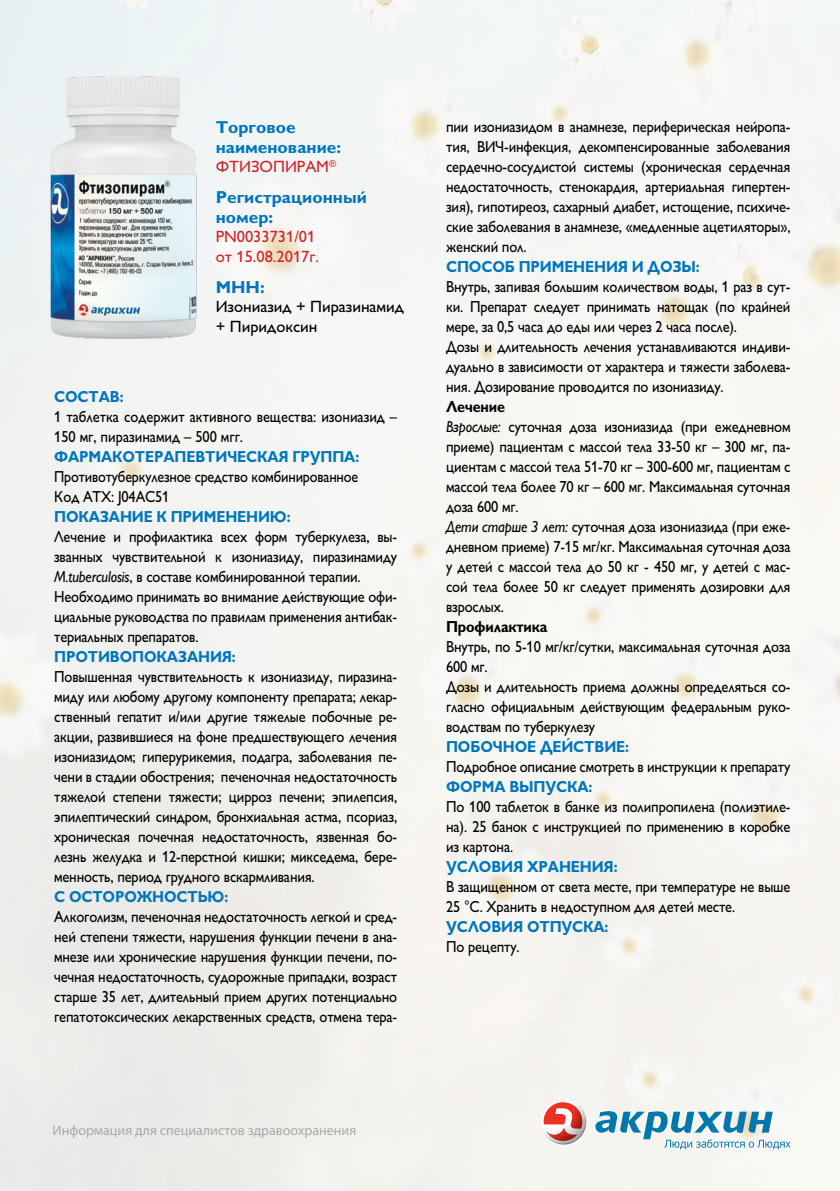
<style>
.page{position:relative;width:840px;height:1191px;background:#fff}
.page>*{position:absolute;margin:0;border:0;box-sizing:border-box;transform-origin:0 0}
.t1{font:700 17.4px/19.6px "Gill Sans C";color:#0076bd}
.t2{font:16.4px/19.6px "Gill Sans C";color:#d2232a}
.t3{font:16.4px/19.6px "Gill Sans C";color:#000}
.t4{font:16px/20px "Gill Sans C";letter-spacing:-.01em;color:#000;scale:.9 1}
.t5{font:700 16px "Gill Sans C";letter-spacing:-.01em;color:#0076bd;scale:.9 1}
.t6{font:16px/20px "Gill Sans C";letter-spacing:-.01em;color:#000;scale:.88 1}
.t7{font:700 16px "Gill Sans C";letter-spacing:-.01em;color:#000;scale:.9 1}
.t8{font:14px "Myriad Pro";color:#a7a9ac}
.s1{font-style:italic}
.s2{font-weight:700}
</style>
<div class="page">
<svg style="left:538px;top:1099px;width:252px;height:50px"></svg>
<img style="left:45px;top:51px;width:163px;height:300px">
<p class="t1" style="left:215px;top:117px;width:127px">Торговое наименование:</p>
<p class="t2" style="left:215px;top:157px;width:122px">ФТИЗОПИРАМ<sup>®</sup></p>
<p class="t1" style="left:215px;top:187px;width:152px">Регистрационный номер:</p>
<p class="t2" style="left:215px;top:227px;width:105px">PN0033731/01 от 15.08.2017г.</p>
<p class="t1" style="left:215px;top:277px;width:50px">МНН:</p>
<p class="t3" style="left:215px;top:297px;width:190px">Изониазид + Пиразинамид + Пиридоксин</p>
<p class="t5" style="left:54px;top:387px;width:79px">СОСТАВ:</p>
<p class="t4" style="left:54px;top:406px;width:382px">1 таблетка содержит активного вещества: изониазид –<br>150 мг, пиразинамид – 500 мгг.</p>
<p class="t5" style="left:54px;top:447px;width:340px">ФАРМАКОТЕРАПЕВТИЧЕСКАЯ ГРУППА:</p>
<p class="t6" style="left:54px;top:466px;width:347px">Противотуберкулезное средство комбинированное<br>Код АТХ: J04AC51</p>
<p class="t5" style="left:54px;top:507px;width:264px">ПОКАЗАНИЕ К ПРИМЕНЕНИЮ:</p>
<p class="t4" style="left:54px;top:526px;width:382px">Лечение и профилактика всех форм туберкулеза, вы&shy;званных чувствительной к изониазиду, пиразинамиду <span class="s1">M.tuberculosis</span>, в составе комбинированной терапии.<br>Необходимо принимать во внимание действующие офи&shy;циальные руководства по правилам применения антибак&shy;териальных препаратов.</p>
<p class="t5" style="left:54px;top:647px;width:203px">ПРОТИВОПОКАЗАНИЯ:</p>
<p class="t4" style="left:54px;top:666px;width:382px;text-align:justify">Повышенная чувствительность к изониазиду, пиразина&shy;миду или любому другому компоненту препарата; лекар&shy;ственный гепатит и/или другие тяжелые побочные ре&shy;акции, развившиеся на фоне предшествующего лечения изониазидом; гиперурикемия, подагра, заболевания пе&shy;чени в стадии обострения; печеночная недостаточность тяжелой степени тяжести; цирроз печени; эпилепсия, эпилептический синдром, бронхиальная астма, псориаз, хроническая почечная недостаточность, язвенная бо&shy;лезнь желудка и 12-перстной кишки; микседема, бере&shy;менность, период грудного вскармливания.</p>
<p class="t5" style="left:54px;top:887px;width:195px">С ОСТОРОЖНОСТЬЮ:</p>
<p class="t4" style="left:54px;top:906px;width:382px;text-align:justify">Алкоголизм, печеночная недостаточность легкой и сред&shy;ней степени тяжести, нарушения функции печени в ана&shy;мнезе или хронические нарушения функции печени, по&shy;чечная недостаточность, судорожные припадки, возраст старше 35 лет, длительный прием других потенциально гепатотоксических лекарственных средств, отмена тера-</p>
<p class="t8" style="left:53px;top:1121px;width:305px">Информация для специалистов здравоохранения</p>
<p class="t4" style="left:446px;top:116px;width:384px;text-align:justify">пии изониазидом в анамнезе, периферическая нейропа&shy;тия, ВИЧ-инфекция, декомпенсированные заболевания сердечно-сосудистой системы (хроническая сердечная недостаточность, стенокардия, артериальная гипертен&shy;зия), гипотиреоз, сахарный диабет, истощение, психиче&shy;ские заболевания в анамнезе, «медленные ацетиляторы», женский пол.</p>
<p class="t5" style="left:446px;top:258px;width:283px">СПОСОБ ПРИМЕНЕНИЯ И ДОЗЫ:</p>
<p class="t4" style="left:446px;top:276px;width:384px">Внутрь, запивая большим количеством воды, 1 раз в сут&shy;ки. Препарат следует принимать натощак (по крайней мере, за 0,5 часа до еды или через 2 часа после).<br>Дозы и длительность лечения устанавливаются индиви&shy;дуально в зависимости от характера и тяжести заболева&shy;ния. Дозирование проводится по изониазиду.</p>
<p class="t4" style="left:446px;top:396px;width:384px"><span class="s2">Лечение<br></span><span class="s1">Взрослые:</span> суточная доза изониазида (при ежедневном приеме) пациентам с массой тела 33-50 кг – 300 мг, па&shy;циентам с массой тела 51-70 кг – 300-600 мг, пациентам с массой тела более 70 кг – 600 мг. Максимальная суточная доза 600 мг.<br><span class="s1">Дети старше 3 лет:</span> суточная доза изониазида (при еже&shy;дневном приеме) 7-15 мг/кг. Максимальная суточная доза у детей с массой тела до 50 кг - 450 мг, у детей с мас&shy;сой тела более 50 кг следует применять дозировки для взрослых.</p>
<p class="t7" style="left:446px;top:618px;width:114px">Профилактика</p>
<p class="t4" style="left:446px;top:636px;width:384px">Внутрь, по 5-10 мг/кг/сутки, максимальная суточная доза 600 мг.<br>Дозы и длительность приема должны определяться со&shy;гласно официальным действующим федеральным руко&shy;водствам по туберкулезу</p>
<p class="t5" style="left:446px;top:738px;width:205px">ПОБОЧНОЕ ДЕЙСТВИЕ:</p>
<p class="t4" style="left:446px;top:756px;width:384px">Подробное описание смотреть в инструкции к препарату</p>
<p class="t5" style="left:446px;top:778px;width:164px">ФОРМА ВЫПУСКА:</p>
<p class="t4" style="left:446px;top:796px;width:384px;text-align:justify">По 100 таблеток в банке из полипропилена (полиэтиле&shy;на). 25 банок с инструкцией по применению в коробке из картона.</p>
<p class="t5" style="left:446px;top:858px;width:192px">УСЛОВИЯ ХРАНЕНИЯ:</p>
<p class="t4" style="left:446px;top:876px;width:384px">В защищенном от света месте, при температуре не выше<br>25 °С. Хранить в недоступном для детей месте.</p>
<p class="t5" style="left:446px;top:918px;width:182px">УСЛОВИЯ ОТПУСКА:</p>
<p class="t4" style="left:446px;top:936px;width:83px">По рецепту.</p>
</div>
